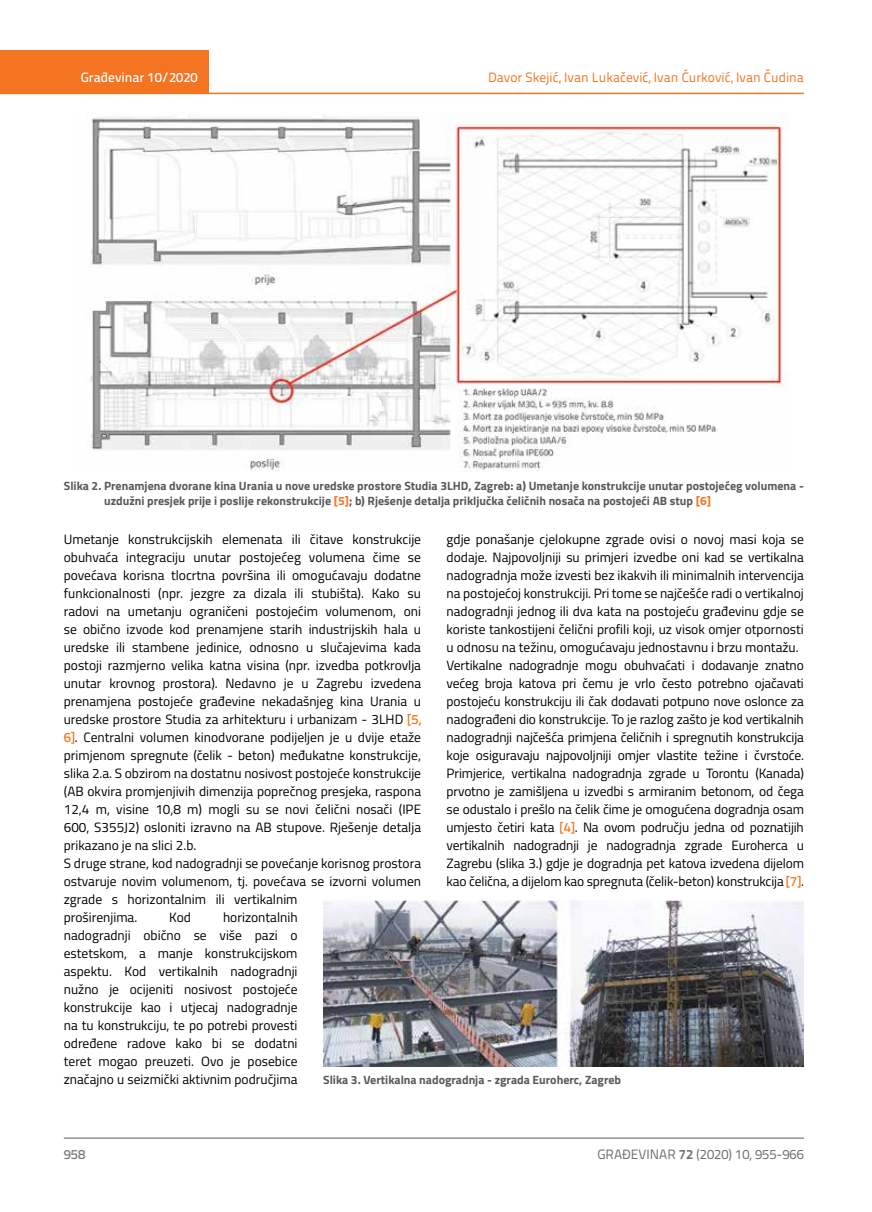
<style>
.page{position:relative;width:872px;height:1212px;background:#fff}
.page>*{position:absolute;margin:0;border:0;box-sizing:border-box;transform-origin:0 0}
.t1{font:13.5px/18px "Titillium";color:#000}
.t2{font:13.5px "Titillium Text 22 L";color:#f47421}
.t3{font:13.5px "Titillium Text 22 L";color:#6d6e71}
.t4{font:500 13.5px "Titillium Text 22 L";color:#fff}
.t5{font:500 13.5px "Titillium Text 22 L";color:#797a7d}
.t6{font:700 12px/15px "Titillium";color:#58595b}
.s1{color:#f47421}
.s2{font-family:"Titillium Text 22 L";font-weight:500;color:#f47421}
.s3{font-weight:700}
</style>
<div class="page">
<div style="left:0;top:50px;width:208px;height:44px;background:#f47421"></div>
<hr style="left:0;top:93px;width:804px;height:1px;background:#f47421">
<hr style="left:64px;top:1138px;width:740px;height:1px;background:#58595b">
<img style="left:90px;top:113px;width:698px;height:358px">
<img style="left:323px;top:900px;width:481px;height:166px">
<p class="t4" style="left:81px;top:67px;width:118px">Građevinar 10/2020</p>
<p class="t2" style="left:488px;top:68px;width:317px">Davor Skejić, Ivan Lukačević, Ivan Ćurković, Ivan Čudina</p>
<p class="t6" style="left:104px;top:477px;width:701px;text-indent:-40px">Slika 2. Prenamjena dvorane kina Urania u nove uredske prostore Studia 3LHD, Zagreb: a) Umetanje konstrukcije unutar postojećeg volumena - uzdužni presjek prije i poslije rekonstrukcije <span class="s1">[5]</span>; b) Rješenje detalja priključka čeličnih nosača na postojeći AB stup <span class="s1">[6]</span></p>
<p class="t1" style="left:446px;top:529px;width:359px">gdje ponašanje cjelokupne zgrade ovisi o novoj masi koja se dodaje. Najpovoljniji su primjeri izvedbe oni kad se vertikalna nadogradnja može izvesti bez ikakvih ili minimalnih intervencija na postojećoj konstrukciji. Pri tome se najčešće radi o vertikalnoj nadogradnji jednog ili dva kata na postojeću građevinu gdje se koriste tankostijeni čelični profili koji, uz visok omjer otpornosti u odnosu na težinu, omogućavaju jednostavnu i brzu montažu.<br>Vertikalne nadogradnje mogu obuhvaćati i dodavanje znatno većeg broja katova pri čemu je vrlo često potrebno ojačavati postojeću konstrukciju ili čak dodavati potpuno nove oslonce za nadograđeni dio konstrukcije. To je razlog zašto je kod vertikalnih nadogradnji najčešća primjena čeličnih i spregnutih konstrukcija koje osiguravaju najpovoljniji omjer vlastite težine i čvrstoće.<br>Primjerice, vertikalna nadogradnja zgrade u Torontu (Kanada) prvotno je zamišljena u izvedbi s armiranim betonom, od čega se odustalo i prešlo na čelik čime je omogućena dogradnja osam umjesto četiri kata <span class="s2">[4]</span>. Na ovom području jedna od poznatijih vertikalnih nadogradnji je nadogradnja zgrade Euroherca u Zagrebu (slika 3.) gdje je dogradnja pet katova izvedena dijelom kao čelična, a dijelom kao spregnuta (čelik-beton) konstrukcija <span class="s2">[7]</span>.</p>
<p class="t1" style="left:64px;top:529px;width:359px">Umetanje konstrukcijskih elemenata ili čitave konstrukcije obuhvaća integraciju unutar postojećeg volumena čime se povećava korisna tlocrtna površina ili omogućavaju dodatne funkcionalnosti (npr. jezgre za dizala ili stubišta). Kako su radovi na umetanju ograničeni postojećim volumenom, oni se obično izvode kod prenamjene starih industrijskih hala u uredske ili stambene jedinice, odnosno u slučajevima kada postoji razmjerno velika katna visina (npr. izvedba potkrovlja unutar krovnog prostora). Nedavno je u Zagrebu izvedena prenamjena postojeće građevine nekadašnjeg kina Urania u uredske prostore Studia za arhitekturu i urbanizam - 3LHD <span class="s2">[5, 6]</span>. Centralni volumen kinodvorane podijeljen je u dvije etaže primjenom spregnute (čelik - beton) međukatne konstrukcije, slika 2.a. S obzirom na dostatnu nosivost postojeće konstrukcije (AB okvira promjenjivih dimenzija poprečnog presjeka, raspona 12,4 m, visine 10,8 m) mogli su se novi čelični nosači (IPE 600, S355J2) osloniti izravno na AB stupove. Rješenje detalja prikazano je na slici 2.b.<br>S druge strane, kod nadogradnji se povećanje korisnog prostora ostvaruje novim volumenom, tj. povećava se izvorni volumen zgrade s horizontalnim ili vertikalnim<br>proširenjima.</p>
<p class="t1" style="left:64px;top:908px;width:235px;text-align:justify;text-indent:159px">horizontalnih nadogradnji obično se više pazi o estetskom, a manje konstrukcijskom aspektu. Kod vertikalnih nadogradnji nužno je ocijeniti nosivost postojeće konstrukcije kao i utjecaj nadogradnje na tu konstrukciju, te po potrebi provesti određene radove kako bi se dodatni teret mogao preuzeti. Ovo je posebice značajno u seizmički aktivnim područjima</p>
<p class="t1" style="left:169px;top:908px;width:23px">Kod</p>
<p class="t6" style="left:323px;top:1072px;width:299px">Slika 3. Vertikalna nadogradnja - zgrada Euroherc, Zagreb</p>
<p class="t5" style="left:64px;top:1144px;width:23px">958</p>
<p class="t3" style="left:597px;top:1144px;width:208px">GRAĐEVINAR <span class="s3">72</span> (2020) 10, 955-966</p>
</div>
